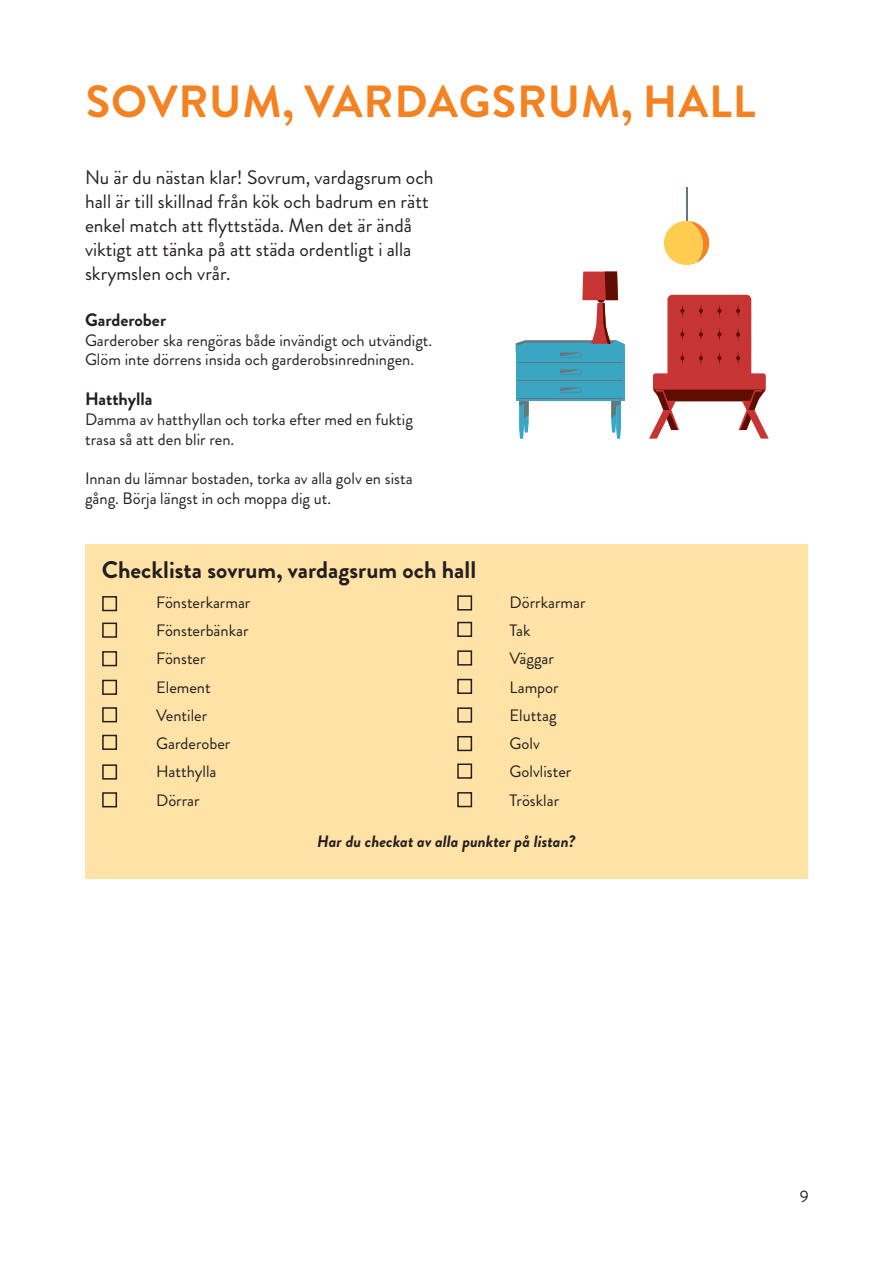
<style>
.page{position:relative;width:893px;height:1263px;background:#fff}
.page>*{position:absolute;margin:0;border:0;box-sizing:border-box;transform-origin:0 0}
.Rubrik_versal{font:700 45px "Brandon Grotesque";letter-spacing:.02em;color:#f58220}
.Rubrik_faktaruta{font:700 24px "Brandon Grotesque";color:#231f20}
.Ingress{font:19.5px/24px "Brandon Grotesque";color:#231f20}
.Mellanrubrik{font:700 18px "Brandon Grotesque";color:#231f20}
.Mellanrubrik-2{font:16.5px/19.8px "Brandon Grotesque";color:#231f20}
.Brödtext_första{font:16.5px "Brandon Grotesque";color:#231f20}
.Brödtext_första-2{font:italic 700 16.5px "Brandon Grotesque";color:#231f20}
</style>
<div class="page">
<div style="left:667px;top:295px;width:84px;height:84px;background:#c63434;border-radius:5px"></div>
<div style="left:653px;top:373px;width:113px;height:19px;background:#c63434;border-radius:3px"></div>
<svg style="left:680px;top:351px;width:4px;height:14px"></svg>
<svg style="left:699px;top:352px;width:4px;height:13px"></svg>
<svg style="left:717px;top:351px;width:4px;height:14px"></svg>
<svg style="left:736px;top:351px;width:4px;height:14px"></svg>
<svg style="left:680px;top:328px;width:4px;height:13px"></svg>
<svg style="left:699px;top:328px;width:4px;height:13px"></svg>
<svg style="left:717px;top:328px;width:4px;height:13px"></svg>
<svg style="left:736px;top:328px;width:4px;height:13px"></svg>
<svg style="left:680px;top:304px;width:4px;height:14px"></svg>
<svg style="left:699px;top:304px;width:4px;height:14px"></svg>
<svg style="left:717px;top:304px;width:4px;height:14px"></svg>
<svg style="left:736px;top:304px;width:4px;height:14px"></svg>
<svg style="left:649px;top:390px;width:120px;height:49px"></svg>
<div style="left:516px;top:345px;width:108px;height:56px;background:#3ba6c4"></div>
<hr style="left:518px;top:362px;width:104px;height:1px;background:#62787d">
<hr style="left:518px;top:398px;width:104px;height:1px;background:#62787d">
<hr style="left:518px;top:380px;width:104px;height:1px;background:#62787d">
<svg style="left:519px;top:401px;width:10px;height:38px"></svg>
<svg style="left:611px;top:401px;width:10px;height:38px"></svg>
<hr style="left:560px;top:369px;width:20px;height:4px;background:#4f8e9f">
<svg style="left:560px;top:370px;width:20px;height:3px"></svg>
<hr style="left:560px;top:387px;width:20px;height:4px;background:#518c9b">
<svg style="left:560px;top:388px;width:20px;height:3px"></svg>
<svg style="left:516px;top:272px;width:108px;height:85px"></svg>
<hr style="left:686px;top:187px;width:2px;height:39px;background:#62787d">
<svg style="left:664px;top:221px;width:45px;height:44px"></svg>
<div style="left:85px;top:544px;width:723px;height:334px;background:#ffe2a5"></div>
<div style="left:102px;top:596px;width:15px;height:15px;border:2px solid #231f20"></div>
<div style="left:102px;top:622px;width:15px;height:16px;border:2px solid #231f20"></div>
<div style="left:102px;top:651px;width:15px;height:15px;border:2px solid #231f20"></div>
<div style="left:102px;top:680px;width:15px;height:15px;border:2px solid #231f20"></div>
<div style="left:102px;top:707px;width:15px;height:15px;border:2px solid #231f20"></div>
<div style="left:102px;top:735px;width:15px;height:15px;border:2px solid #231f20"></div>
<div style="left:102px;top:764px;width:15px;height:16px;border:2px solid #231f20"></div>
<div style="left:102px;top:792px;width:15px;height:15px;border:2px solid #231f20"></div>
<div style="left:457px;top:595px;width:15px;height:15px;border:2px solid #231f20"></div>
<div style="left:457px;top:622px;width:15px;height:15px;border:2px solid #231f20"></div>
<div style="left:457px;top:650px;width:15px;height:16px;border:2px solid #231f20"></div>
<div style="left:457px;top:679px;width:15px;height:15px;border:2px solid #231f20"></div>
<div style="left:457px;top:707px;width:15px;height:16px;border:2px solid #231f20"></div>
<div style="left:457px;top:736px;width:15px;height:15px;border:2px solid #231f20"></div>
<div style="left:457px;top:763px;width:15px;height:16px;border:2px solid #231f20"></div>
<div style="left:457px;top:792px;width:15px;height:15px;border:2px solid #231f20"></div>
<p class="Rubrik_versal" style="left:86px;top:70px;width:671px">SOVRUM, VARDAGSRUM, HALL</p>
<p class="Ingress" style="left:85px;top:165px;width:350px">Nu är du nästan klar! Sovrum, vardagsrum och hall är till skillnad från kök och badrum en rätt enkel match att flyttstäda. Men det är ändå viktigt att tänka på att städa ordentligt i alla skrymslen och vrår.</p>
<p class="Mellanrubrik" style="left:85px;top:307px;width:83px">Garderober</p>
<p class="Mellanrubrik-2" style="left:85px;top:330px;width:349px">Garderober ska rengöras både invändigt och utvändigt.<br>Glöm inte dörrens insida och garderobsinredningen.</p>
<p class="Mellanrubrik" style="left:85px;top:386px;width:69px">Hatthylla</p>
<p class="Mellanrubrik-2" style="left:85px;top:409px;width:329px">Damma av hatthyllan och torka efter med en fuktig trasa så att den blir ren.</p>
<p class="Mellanrubrik-2" style="left:85px;top:469px;width:329px">Innan du lämnar bostaden, torka av alla golv en sista gång. Börja längst in och moppa dig ut.</p>
<p class="Rubrik_faktaruta" style="left:102px;top:553px;width:376px">Checklista sovrum, vardagsrum och hall</p>
<p class="Brödtext_första" style="left:156px;top:591px;width:96px">Fönsterkarmar</p>
<p class="Brödtext_första" style="left:156px;top:619px;width:94px">Fönsterbänkar</p>
<p class="Brödtext_första" style="left:156px;top:647px;width:51px">Fönster</p>
<p class="Brödtext_första" style="left:156px;top:675px;width:56px">Element</p>
<p class="Brödtext_första" style="left:156px;top:704px;width:53px">Ventiler</p>
<p class="Brödtext_första" style="left:156px;top:732px;width:76px">Garderober</p>
<p class="Brödtext_första" style="left:156px;top:760px;width:62px">Hatthylla</p>
<p class="Brödtext_första" style="left:156px;top:789px;width:45px">Dörrar</p>
<p class="Brödtext_första" style="left:510px;top:591px;width:77px">Dörrkarmar</p>
<p class="Brödtext_första" style="left:510px;top:619px;width:22px">Tak</p>
<p class="Brödtext_första" style="left:510px;top:647px;width:46px">Väggar</p>
<p class="Brödtext_första" style="left:510px;top:675px;width:51px">Lampor</p>
<p class="Brödtext_första" style="left:510px;top:704px;width:48px">Eluttag</p>
<p class="Brödtext_första" style="left:510px;top:732px;width:32px">Golv</p>
<p class="Brödtext_första" style="left:510px;top:760px;width:63px">Golvlister</p>
<p class="Brödtext_första" style="left:510px;top:789px;width:51px">Trösklar</p>
<p class="Brödtext_första-2" style="left:317px;top:830px;width:260px">Har du checkat av alla punkter på listan?</p>
<p class="Mellanrubrik-2" style="left:800px;top:1187px;width:10px">9</p>
</div>
